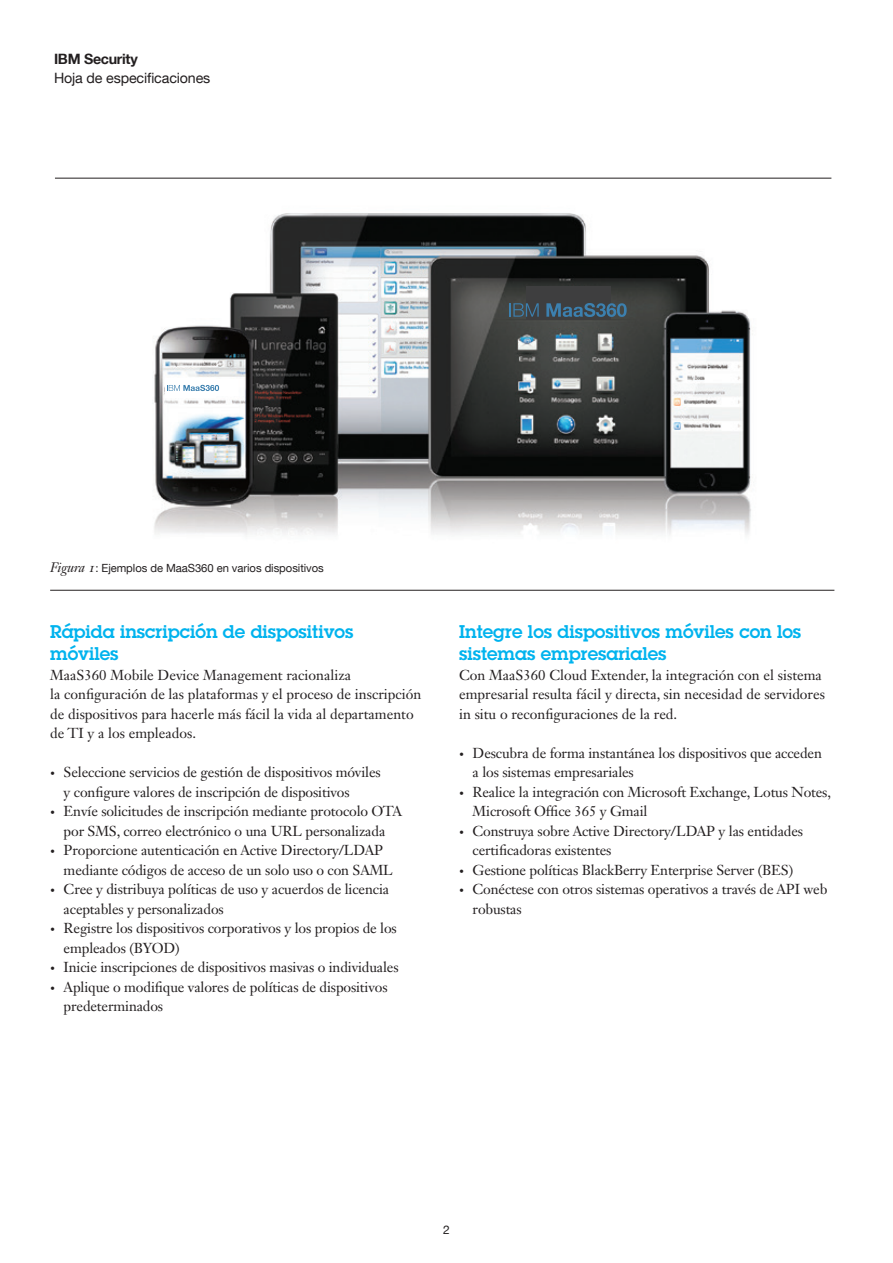
<style>
.page{position:relative;width:893px;height:1263px;background:#fff}
.page>*{position:absolute;margin:0;border:0;box-sizing:border-box;transform-origin:0 0}
._2A_head__color{font:600 18px/22.5px "Lubalin Graph Std";color:#00b3ee}
._2C_body{font:14.25px/19.5px "Janson Text LT Std";letter-spacing:-.01em;color:#231f20}
._0A_collateral_type{font:14.25px "Helvetica Neue LT Com";letter-spacing:-.01em;color:#231f20}
._0A_business_unit{font:700 14.25px "Helvetica Neue LT Com";letter-spacing:-.02em;color:#231f20}
._0B_industry_area{font:12px "Helvetica Neue LT Com";color:#231f20}
._2E_figure_caption_w{font:11.25px "Helvetica Neue LT Com";letter-spacing:-.005em;color:#231f20}
.s1{font-family:"Janson Text LT Std";font-style:italic;font-size:13.5px}
.s2{font-size:9.75px}
</style>
<div class="page">
<hr style="left:55px;top:178px;width:776px;height:1px;background:#231f20">
<hr style="left:50px;top:590px;width:784px;height:1px;background:#231f20">
<img style="left:154px;top:213px;width:597px;height:322px">
<div style="left:526px;top:286px;width:84px;height:34px;background:#3e3e3f"></div>
<svg style="left:509px;top:303px;width:30px;height:14px"></svg>
<svg style="left:546px;top:303px;width:81px;height:14px"></svg>
<div style="left:165px;top:378px;width:51px;height:20px;background:#fff"></div>
<svg style="left:167px;top:385px;width:52px;height:6px"></svg>
<p class="_0A_business_unit" style="left:54px;top:50px;width:85px">IBM Security</p>
<p class="_0A_collateral_type" style="left:54px;top:69px;width:158px">Hoja de especificaciones</p>
<p class="_2E_figure_caption_w" style="left:50px;top:561px;width:275px"><span class="s1">Figura 1</span>: Ejemplos de MaaS360 en varios dispositivos</p>
<p class="_2A_head__color" style="left:50px;top:620px;width:305px">Rápida inscripción de dispositivos móviles</p>
<p class="_2C_body" style="left:50px;top:665px;width:373px">MaaS360 Mobile Device Management racionaliza<br>la configuración de las plataformas y el proceso de inscripción de dispositivos para hacerle más fácil la vida al departamento de TI y a los empleados.</p>
<p class="_2C_body" style="left:64px;top:762px;width:319px;text-indent:-14px"><span class="s2">•</span> Seleccione servicios de gestión de dispositivos móviles y configure valores de inscripción de dispositivos</p>
<p class="_2C_body" style="left:50px;top:801px;width:353px;text-align:center"><span class="s2">•</span> Envíe solicitudes de inscripción mediante protocolo OTA por SMS, correo electrónico o una URL personalizada</p>
<p class="_2C_body" style="left:64px;top:840px;width:331px;text-indent:-14px"><span class="s2">•</span> Proporcione autenticación en Active Directory/LDAP mediante códigos de acceso de un solo uso o con SAML</p>
<p class="_2C_body" style="left:64px;top:879px;width:327px;text-indent:-14px"><span class="s2">•</span> Cree y distribuya políticas de uso y acuerdos de licencia aceptables y personalizados</p>
<p class="_2C_body" style="left:64px;top:918px;width:335px;text-indent:-14px"><span class="s2">•</span> Registre los dispositivos corporativos y los propios de los empleados (BYOD)</p>
<p class="_2C_body" style="left:50px;top:957px;width:350px"><span class="s2">•</span> Inicie inscripciones de dispositivos masivas o individuales</p>
<p class="_2C_body" style="left:64px;top:977px;width:325px;text-indent:-14px"><span class="s2">•</span> Aplique o modifique valores de políticas de dispositivos predeterminados</p>
<p class="_2A_head__color" style="left:459px;top:620px;width:344px">Integre los dispositivos móviles con los sistemas empresariales</p>
<p class="_2C_body" style="left:459px;top:665px;width:367px">Con MaaS360 Cloud Extender, la integración con el sistema empresarial resulta fácil y directa, sin necesidad de servidores in situ o reconfiguraciones de la red.</p>
<p class="_2C_body" style="left:473px;top:743px;width:351px;text-indent:-14px"><span class="s2">•</span> Descubra de forma instantánea los dispositivos que acceden a los sistemas empresariales</p>
<p class="_2C_body" style="left:473px;top:782px;width:360px;text-indent:-14px"><span class="s2">•</span> Realice la integración con Microsoft Exchange, Lotus Notes,<br>Microsoft Office 365 y Gmail</p>
<p class="_2C_body" style="left:473px;top:821px;width:332px;text-indent:-14px"><span class="s2">•</span> Construya sobre Active Directory/LDAP y las entidades certificadoras existentes</p>
<p class="_2C_body" style="left:459px;top:860px;width:336px"><span class="s2">•</span> Gestione políticas BlackBerry Enterprise Server (BES)</p>
<p class="_2C_body" style="left:473px;top:879px;width:356px;text-indent:-14px"><span class="s2">•</span> Conéctese con otros sistemas operativos a través de API web robustas</p>
<p class="_0B_industry_area" style="left:443px;top:1223px;width:8px">2</p>
</div>
